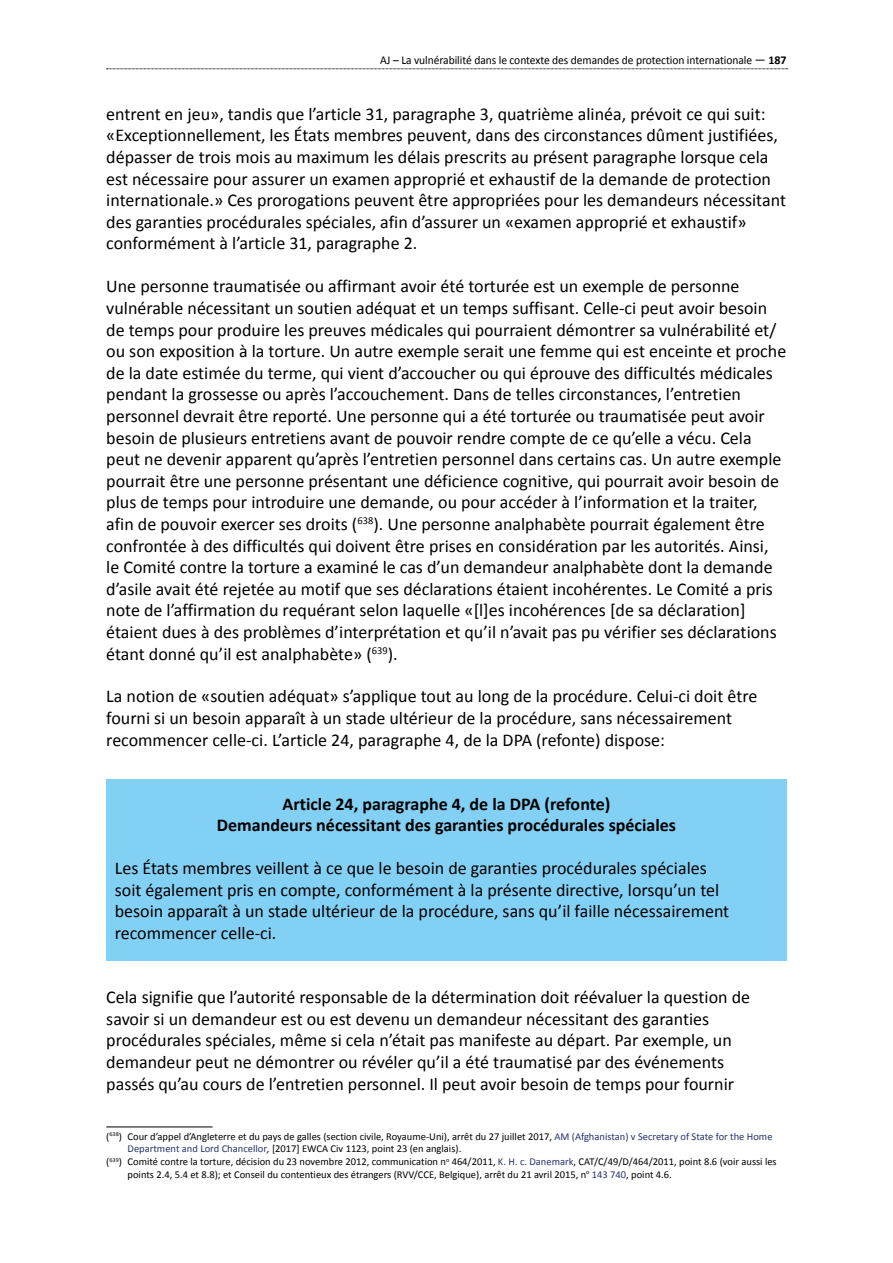
<style>
.page{position:relative;width:893px;height:1263px;background:#fff}
.page>*{position:absolute;margin:0;border:0;box-sizing:border-box;transform-origin:0 0}
.body{font:18px/21.6px "Calibri";color:#000}
.body_box_orange_last{font:18px/21.6px "Calibri";color:#000}
.title_box_orange{font:700 18px/21.6px "Calibri";color:#000;text-align:center}
.t1{font:12px "Calibri";letter-spacing:-.005em;color:#000;scale:.96 1}
.footnotes{font:10.5px/12.8px "Calibri";color:#000}
.s1{font-weight:700}
.s2{color:#25346d}
.s3{font-style:italic}
</style>
<div class="page">
<svg style="left:107px;top:69px;width:680px;height:1px"></svg>
<div style="left:106px;top:779px;width:681px;height:74px;background:#83d0f5"></div>
<div style="left:106px;top:844px;width:681px;height:116px;background:#83d0f5"></div>
<hr style="left:106px;top:1126px;width:107px;height:1px;background:#000">
<p class="t1" style="left:380px;top:53px;width:425px">AJ – La vulnérabilité dans le contexte des demandes de protection internationale — <span class="s1">187</span></p>
<p class="body" style="left:106px;top:103px;width:681px">entrent en jeu», tandis que l’article 31, paragraphe 3, quatrième alinéa, prévoit ce qui suit: «Exceptionnellement, les États membres peuvent, dans des circonstances dûment justifiées, dépasser de trois mois au maximum les délais prescrits au présent paragraphe lorsque cela est nécessaire pour assurer un examen approprié et exhaustif de la demande de protection internationale.» Ces prorogations peuvent être appropriées pour les demandeurs nécessitant des garanties procédurales spéciales, afin d’assurer un «examen approprié et exhaustif» conformément à l’article 31, paragraphe 2.</p>
<p class="body" style="left:106px;top:276px;width:681px">Une personne traumatisée ou affirmant avoir été torturée est un exemple de personne vulnérable nécessitant un soutien adéquat et un temps suffisant. Celle-ci peut avoir besoin de temps pour produire les preuves médicales qui pourraient démontrer sa vulnérabilité et/ ou son exposition à la torture. Un autre exemple serait une femme qui est enceinte et proche de la date estimée du terme, qui vient d’accoucher ou qui éprouve des difficultés médicales pendant la grossesse ou après l’accouchement. Dans de telles circonstances, l’entretien personnel devrait être reporté. Une personne qui a été torturée ou traumatisée peut avoir besoin de plusieurs entretiens avant de pouvoir rendre compte de ce qu’elle a vécu. Cela peut ne devenir apparent qu’après l’entretien personnel dans certains cas. Un autre exemple pourrait être une personne présentant une déficience cognitive, qui pourrait avoir besoin de plus de temps pour introduire une demande, ou pour accéder à l’information et la traiter, afin de pouvoir exercer ses droits (<sup>638</sup>). Une personne analphabète pourrait également être confrontée à des difficultés qui doivent être prises en considération par les autorités. Ainsi,<br>le Comité contre la torture a examiné le cas d’un demandeur analphabète dont la demande d’asile avait été rejetée au motif que ses déclarations étaient incohérentes. Le Comité a pris note de l’affirmation du requérant selon laquelle «[l]es incohérences [de sa déclaration] étaient dues à des problèmes d’interprétation et qu’il n’avait pas pu vérifier ses déclarations étant donné qu’il est analphabète» (<sup>639</sup>).</p>
<p class="body" style="left:106px;top:686px;width:653px">La notion de «soutien adéquat» s’applique tout au long de la procédure. Celui-ci doit être fourni si un besoin apparaît à un stade ultérieur de la procédure, sans nécessairement recommencer celle-ci. L’article 24, paragraphe 4, de la DPA (refonte) dispose:</p>
<p class="title_box_orange" style="left:217px;top:793px;width:461px">Article 24, paragraphe 4, de la DPA (refonte)<br>Demandeurs nécessitant des garanties procédurales spéciales</p>
<p class="body_box_orange_last" style="left:115px;top:857px;width:616px">Les États membres veillent à ce que le besoin de garanties procédurales spéciales soit également pris en compte, conformément à la présente directive, lorsqu’un tel besoin apparaît à un stade ultérieur de la procédure, sans qu’il faille nécessairement recommencer celle-ci.</p>
<p class="body" style="left:106px;top:986px;width:645px">Cela signifie que l’autorité responsable de la détermination doit réévaluer la question de savoir si un demandeur est ou est devenu un demandeur nécessitant des garanties procédurales spéciales, même si cela n’était pas manifeste au départ. Par exemple, un demandeur peut ne démontrer ou révéler qu’il a été traumatisé par des événements passés qu’au cours de l’entretien personnel. Il peut avoir besoin de temps pour fournir</p>
<p class="footnotes" style="left:128px;top:1130px;width:646px;text-indent:-21px">(<sup>638</sup>) Cour d’appel d’Angleterre et du pays de galles (section civile, Royaume-Uni), arrêt du 27 juillet 2017, <span class="s2">AM (Afghanistan) v Secretary of State for the Home<br>Department and Lord Chancellor</span><span class="s3">,</span> [2017] EWCA Civ 1123, point 23 (en anglais).</p>
<p class="footnotes" style="left:128px;top:1155px;width:651px;text-indent:-21px">(<sup>639</sup>) Comité contre la torture, décision du 23 novembre 2012, communication n<sup>o</sup> 464/2011, <span class="s2">K. H. c. Danemark</span>, CAT/C/49/D/464/2011, point 8.6 (voir aussi les points 2.4, 5.4 et 8.8); et Conseil du contentieux des étrangers (RVV/CCE, Belgique), arrêt du 21 avril 2015, n<sup>o</sup> <span class="s2">143 740</span>, point 4.6.</p>
</div>
